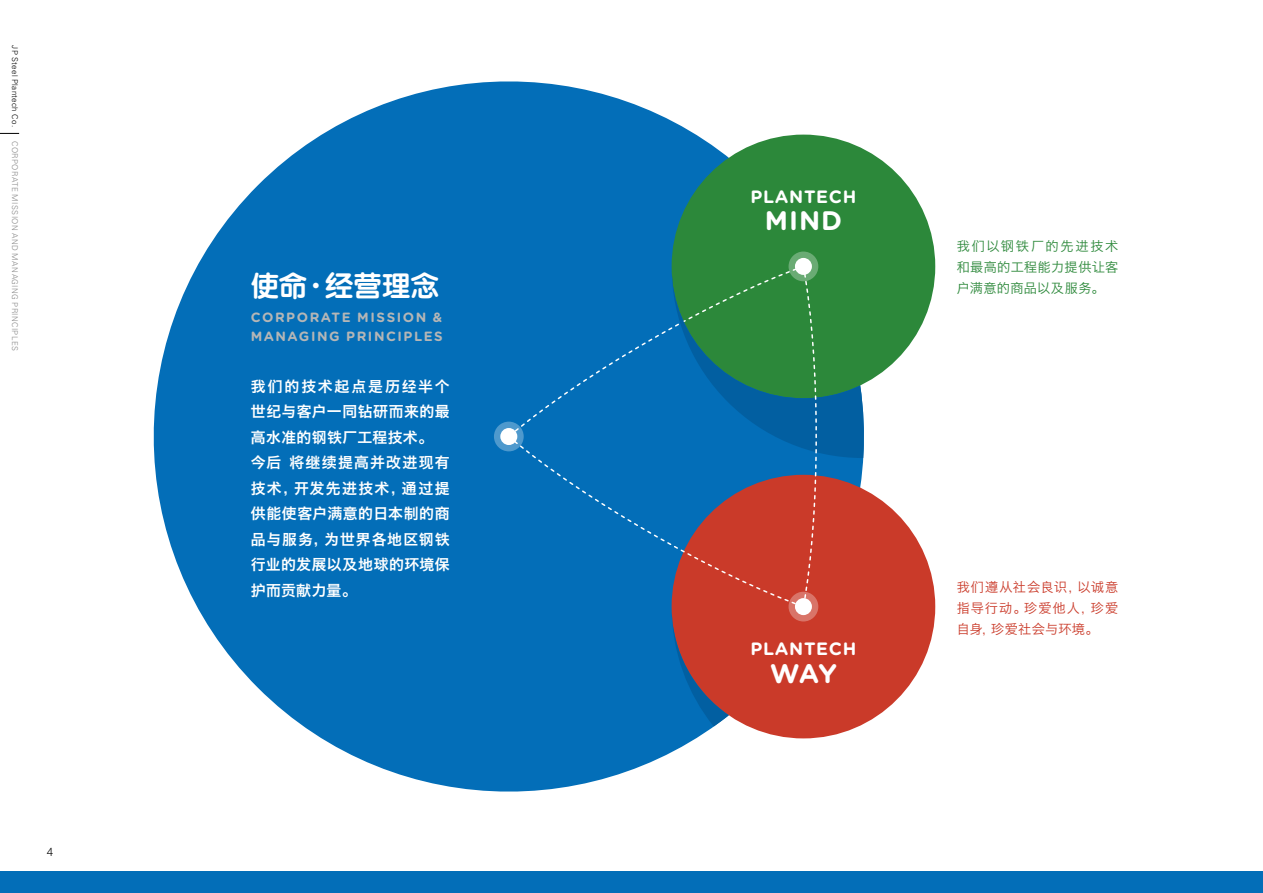
<style>
.page{position:relative;width:1263px;height:893px;background:#fff}
.page>*{position:absolute;margin:0;border:0;box-sizing:border-box;transform-origin:0 0}
.t1{font:27.6px "ST Yuanti SC Bold";letter-spacing:.03em;color:#fff}
.t2{font:700 26.85px "Gotham Rounded";letter-spacing:.04em;color:#fff}
.t3{font:700 17.85px "Gotham Rounded";letter-spacing:.04em;color:#fff}
.t4{font:14.85px/25.5px "Hiragino Sans GB W6";letter-spacing:.045em;color:#fff}
.t5{font:700 13.35px/19.2px "Gotham Rounded";letter-spacing:.115em;color:#b5b6b6}
.t6{font:13.2px/21.3px "Hiragino Sans GB W3";letter-spacing:.055em;color:#ca3a29;text-align:justify}
.t7{font:13.2px/21.3px "Hiragino Sans GB W3";letter-spacing:.03em;color:#2c883a;text-align:justify}
.t8{font:300 11.7px "Helvetica Neue LT Std";color:#000}
.t9{font:300 7.95px "Univers LT Std";letter-spacing:.05em;color:#898989}
.t10{font:300 7.95px "Univers LT Std";letter-spacing:.04em;color:#000}
.s1{font-family:"Koz Min Pr 6 N"}
</style>
<div class="page">
<svg style="left:0;top:133px;width:19px;height:1px"></svg>
<div style="left:0;top:872px;width:1263px;height:21px;background:#036eb8"></div>
<svg style="left:153px;top:81px;width:745px;height:711px;fill:#036eb8"></svg>
<div style="left:672px;top:135px;width:263px;height:263px;background:#2c883a;border-radius:50%"></div>
<svg style="left:788px;top:252px;width:30px;height:29px"></svg>
<div style="left:795px;top:258px;width:17px;height:17px;background:#fff;border-radius:50%"></div>
<div style="left:672px;top:475px;width:263px;height:263px;background:#ca3a29;border-radius:50%"></div>
<div style="left:494px;top:422px;width:30px;height:29px;background:#4e99cd;border-radius:50%"></div>
<div style="left:500px;top:428px;width:17px;height:17px;background:#fff;border-radius:50%"></div>
<div style="left:507px;top:439px;width:165px;height:169px;background:#036eb8"></div>
<div style="left:507px;top:264px;width:289px;height:175px;background:#036eb8"></div>
<svg style="left:672px;top:265px;width:193px;height:461px"></svg>
<p class="t10" style="left:20px;top:45px;width:83px;rotate:90deg">JP Steel Plantech Co.</p>
<p class="t9" style="left:20px;top:141px;width:211px;rotate:90deg">CORPORATE MISSION AND MANAGING PRINCIPLES</p>
<p class="t8" style="left:47px;top:845px;width:8px">4</p>
<h1 class="t1" style="left:251px;top:268px;width:189px">使命<span class="s1">・</span>经营理念</h1>
<p class="t5" style="left:251px;top:307px;width:193px">CORPORATE MISSION &amp;<br>MANAGING PRINCIPLES</p>
<p class="t4" style="left:251px;top:373px;width:200px">我们的技术起点是历经半个世纪与客户一同钻研而来的最高水准的钢铁厂工程技术。今后将继续提高并改进现有技术，开发先进技术，通过提供能使客户满意的日本制的商品与服务，为世界各地区钢铁行业的发展以及地球的环境保护而贡献力量。</p>
<p class="t3" style="left:750px;top:183px;width:107px">PLANTECH</p>
<h2 class="t2" style="left:765px;top:201px;width:79px">MIND</h2>
<p class="t7" style="left:957px;top:235px;width:163px">我们以钢铁厂的先进技术和最高的工程能力提供让客户满意的商品以及服务。</p>
<p class="t3" style="left:750px;top:635px;width:107px">PLANTECH</p>
<h2 class="t2" style="left:770px;top:653px;width:68px">WAY</h2>
<p class="t6" style="left:957px;top:576px;width:163px">我们遵从社会良识，以诚意指导行动。珍爱他人，珍爱自身，珍爱社会与环境。</p>
</div>
